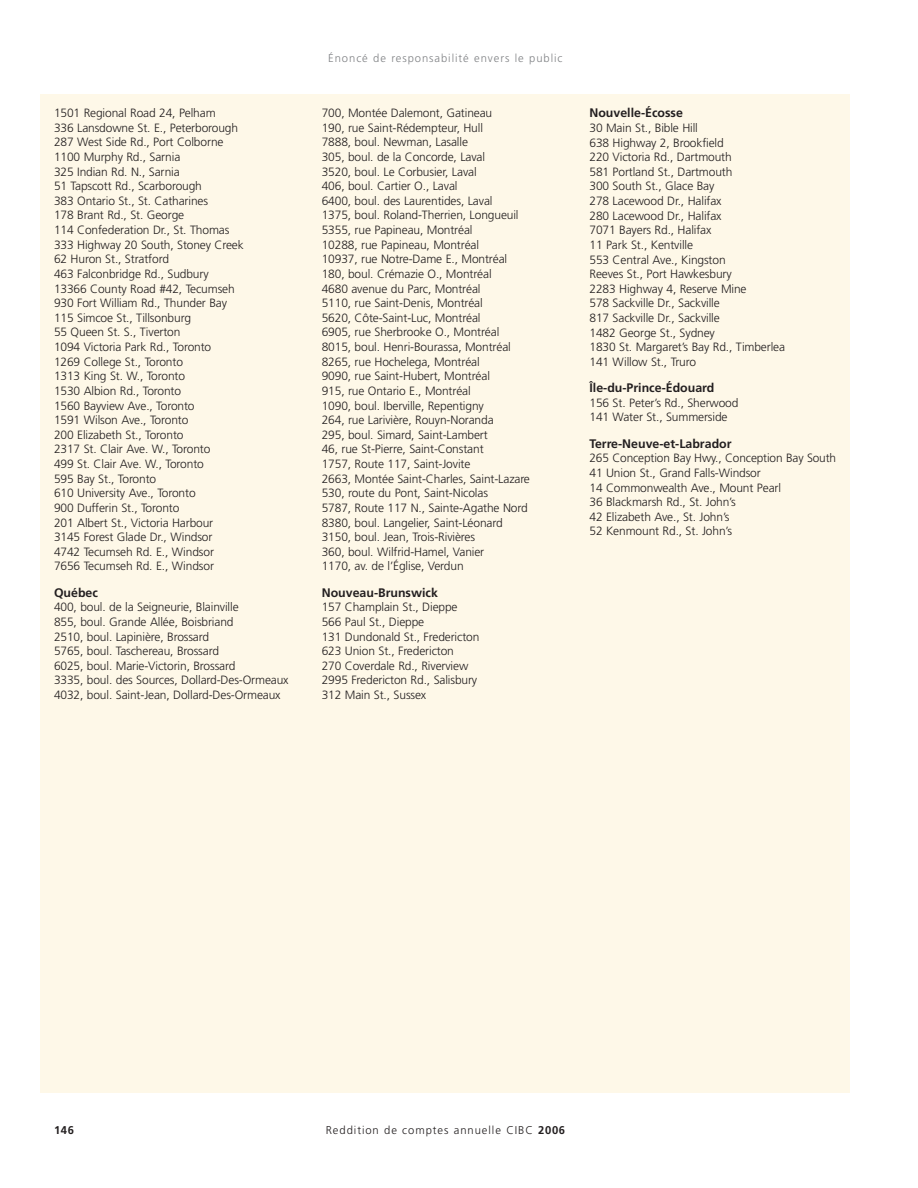
<style>
.page{position:relative;width:918px;height:1188px;background:#fff}
.page>*{position:absolute;margin:0;border:0;box-sizing:border-box;transform-origin:0 0}
.t1{font:700 12.3px "Frutiger";color:#231f20}
.t2{font:300 12px/14.7px "Frutiger";letter-spacing:-.01em;color:#231f20}
.t3{font:300 11.25px "Frutiger";letter-spacing:.085em;color:#808285}
.t4{font:300 11.25px "Frutiger";letter-spacing:.085em;color:#231f20}
.t5{font:700 11.25px "Frutiger";color:#231f20}
.s1{font-weight:700}
</style>
<div class="page">
<div style="left:40px;top:94px;width:810px;height:1000px;background:#fef8e8"></div>
<p class="t2" style="left:54px;top:106px;width:191px">1501 Regional Road 24, Pelham<br>336 Lansdowne St. E., Peterborough<br>287 West Side Rd., Port Colborne<br>1100 Murphy Rd., Sarnia<br>325 Indian Rd. N., Sarnia<br>51 Tapscott Rd., Scarborough<br>383 Ontario St., St. Catharines<br>178 Brant Rd., St. George<br>114 Confederation Dr., St. Thomas<br>333 Highway 20 South, Stoney Creek<br>62 Huron St., Stratford<br>463 Falconbridge Rd., Sudbury<br>13366 County Road #42, Tecumseh<br>930 Fort William Rd., Thunder Bay<br>115 Simcoe St., Tillsonburg<br>55 Queen St. S., Tiverton<br>1094 Victoria Park Rd., Toronto<br>1269 College St., Toronto<br>1313 King St. W., Toronto<br>1530 Albion Rd., Toronto<br>1560 Bayview Ave., Toronto<br>1591 Wilson Ave., Toronto<br>200 Elizabeth St., Toronto<br>2317 St. Clair Ave. W., Toronto<br>499 St. Clair Ave. W., Toronto<br>595 Bay St., Toronto<br>610 University Ave., Toronto<br>900 Dufferin St., Toronto<br>201 Albert St., Victoria Harbour<br>3145 Forest Glade Dr., Windsor<br>4742 Tecumseh Rd. E., Windsor<br>7656 Tecumseh Rd. E., Windsor</p>
<p class="t1" style="left:54px;top:587px;width:46px">Québec</p>
<p class="t2" style="left:54px;top:601px;width:236px">400, boul. de la Seigneurie, Blainville<br>855, boul. Grande Allée, Boisbriand<br>2510, boul. Lapinière, Brossard<br>5765, boul. Taschereau, Brossard<br>6025, boul. Marie-Victorin, Brossard<br>3335, boul. des Sources, Dollard-Des-Ormeaux 4032, boul. Saint-Jean, Dollard-Des-Ormeaux</p>
<p class="t3" style="left:328px;top:54px;width:236px">Énoncé de responsabilité envers le public</p>
<p class="t2" style="left:322px;top:106px;width:210px">700, Montée Dalemont, Gatineau<br>190, rue Saint-Rédempteur, Hull<br>7888, boul. Newman, Lasalle<br>305, boul. de la Concorde, Laval<br>3520, boul. Le Corbusier, Laval<br>406, boul. Cartier O., Laval<br>6400, boul. des Laurentides, Laval<br>1375, boul. Roland-Therrien, Longueuil 5355, rue Papineau, Montréal<br>10288, rue Papineau, Montréal<br>10937, rue Notre-Dame E., Montréal 180, boul. Crémazie O., Montréal<br>4680 avenue du Parc, Montréal<br>5110, rue Saint-Denis, Montréal<br>5620, Côte-Saint-Luc, Montréal<br>6905, rue Sherbrooke O., Montréal 8015, boul. Henri-Bourassa, Montréal 8265, rue Hochelega, Montréal<br>9090, rue Saint-Hubert, Montréal<br>915, rue Ontario E., Montréal<br>1090, boul. Iberville, Repentigny<br>264, rue Larivière, Rouyn-Noranda<br>295, boul. Simard, Saint-Lambert<br>46, rue St-Pierre, Saint-Constant<br>1757, Route 117, Saint-Jovite<br>2663, Montée Saint-Charles, Saint-Lazare 530, route du Pont, Saint-Nicolas<br>5787, Route 117 N., Sainte-Agathe Nord 8380, boul. Langelier, Saint-Léonard 3150, boul. Jean, Trois-Rivières<br>360, boul. Wilfrid-Hamel, Vanier<br>1170, av. de l’Église, Verdun</p>
<p class="t1" style="left:322px;top:587px;width:118px">Nouveau-Brunswick</p>
<p class="t2" style="left:322px;top:601px;width:159px">157 Champlain St., Dieppe<br>566 Paul St., Dieppe<br>131 Dundonald St., Fredericton<br>623 Union St., Fredericton<br>270 Coverdale Rd., Riverview<br>2995 Fredericton Rd., Salisbury<br>312 Main St., Sussex</p>
<p class="t1" style="left:590px;top:108px;width:95px">Nouvelle-Écosse</p>
<p class="t2" style="left:590px;top:121px;width:197px">30 Main St., Bible Hill<br>638 Highway 2, Brookfield<br>220 Victoria Rd., Dartmouth<br>581 Portland St., Dartmouth<br>300 South St., Glace Bay<br>278 Lacewood Dr., Halifax<br>280 Lacewood Dr., Halifax<br>7071 Bayers Rd., Halifax<br>11 Park St., Kentville<br>553 Central Ave., Kingston<br>Reeves St., Port Hawkesbury<br>2283 Highway 4, Reserve Mine<br>578 Sackville Dr., Sackville<br>817 Sackville Dr., Sackville<br>1482 George St., Sydney<br>1830 St. Margaret’s Bay Rd., Timberlea<br>141 Willow St., Truro</p>
<p class="t1" style="left:590px;top:383px;width:126px">Île-du-Prince-Édouard</p>
<p class="t2" style="left:590px;top:396px;width:151px">156 St. Peter’s Rd., Sherwood<br>141 Water St., Summerside</p>
<p class="t1" style="left:590px;top:438px;width:144px">Terre-Neuve-et-Labrador</p>
<p class="t2" style="left:590px;top:452px;width:248px">265 Conception Bay Hwy., Conception Bay South 41 Union St., Grand Falls-Windsor<br>14 Commonwealth Ave., Mount Pearl<br>36 Blackmarsh Rd., St. John’s<br>42 Elizabeth Ave., St. John’s<br>52 Kenmount Rd., St. John’s</p>
<p class="t5" style="left:54px;top:1126px;width:22px">146</p>
<p class="t4" style="left:326px;top:1126px;width:241px">Reddition de comptes annuelle CIBC <span class="s1">2006</span></p>
</div>
